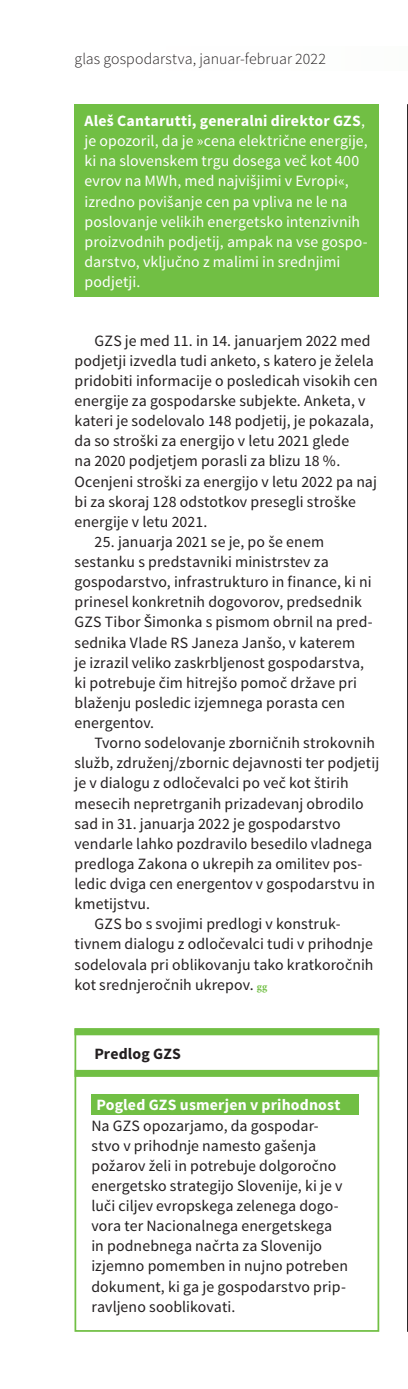
<style>
.page{position:relative;width:408px;height:1389px;background:#fff}
.page>*{position:absolute;margin:0;border:0;box-sizing:border-box;transform-origin:0 0}
.besedilo{font:15.75px/20.1px "Source Sans Pro";letter-spacing:.005em;color:#231f20}
.besedilo_prvi{font:15.75px/20.1px "Source Sans Pro";letter-spacing:.01em;color:#231f20}
.okvirZ_besedilo_prvi{font:15.75px/20.1px "Source Sans Pro";letter-spacing:.005em;color:#fff}
.t1{font:300 15.75px "Source Sans Pro";letter-spacing:.005em;color:#231f20}
.naslovZ{font:700 15.75px "Source Sans Pro";letter-spacing:.01em;color:#fff}
.besedilo_prvi-2{font:700 15.75px "Source Sans Pro";letter-spacing:.01em;color:#231f20}
.s1{font-weight:700}
.s2{font-family:"Minion Pro";font-weight:700;font-size:10.5px;color:#71bf44}
</style>
<div class="page">
<div style="left:74px;top:1028px;width:305px;height:304px;border:2px solid #71bf44"></div>
<div style="left:74px;top:104px;width:305px;height:193px;background:#71bf44"></div>
<div style="left:91px;top:1094px;width:268px;height:20px;background:#71bf44"></div>
<div style="left:74px;top:1028px;width:305px;height:7px;background:#71bf44"></div>
<div style="left:74px;top:1070px;width:305px;height:7px;background:#71bf44"></div>
<hr style="left:407px;top:104px;width:1px;height:1228px;background:#231f20">
<p class="t1" style="left:74px;top:49px;width:253px">glas gospodarstva, januar-februar 2022</p>
<p class="okvirZ_besedilo_prvi" style="left:84px;top:111px;width:284px"><span class="s1">Aleš Cantarutti, generalni direktor GZS</span>, je opozoril, da je »cena električne energije, ki na slovenskem trgu dosega več kot 400 evrov na MWh, med najvišjimi v Evropi«, izredno povišanje cen pa vpliva ne le na poslovanje velikih energetsko intenzivnih proizvodnih podjetij, ampak na vse gospo&shy;darstvo, vključno z malimi in srednjimi podjetji.</p>
<p class="besedilo" style="left:74px;top:331px;width:304px;text-indent:20px">GZS je med 11. in 14. januarjem 2022 med podjetji izvedla tudi anketo, s katero je želela pridobiti informacije o posledicah visokih cen energije za gospodarske subjekte. Anketa, v kateri je sodelovalo 148 podjetij, je pokazala, da so stroški za energijo v letu 2021 glede<br>na 2020 podjetjem porasli za blizu 18 %.<br>Ocenjeni stroški za energijo v letu 2022 pa naj bi za skoraj 128 odstotkov presegli stroške energije v letu 2021.</p>
<p class="besedilo" style="left:74px;top:532px;width:299px;text-indent:20px">25. januarja 2021 se je, po še enem sestanku s predstavniki ministrstev za gospodarstvo, infrastrukturo in finance, ki ni prinesel konkretnih dogovorov, predsednik GZS Tibor Šimonka s pismom obrnil na pred&shy;sednika Vlade RS Janeza Janšo, v katerem<br>je izrazil veliko zaskrbljenost gospodarstva, ki potrebuje čim hitrejšo pomoč države pri blaženju posledic izjemnega porasta cen energentov.</p>
<p class="besedilo" style="left:74px;top:733px;width:306px;text-indent:20px">Tvorno sodelovanje zborničnih strokovnih služb, združenj/zbornic dejavnosti ter podjetij je v dialogu z odločevalci po več kot štirih mesecih nepretrganih prizadevanj obrodilo sad in 31. januarja 2022 je gospodarstvo vendarle lahko pozdravilo besedilo vladnega predloga Zakona o ukrepih za omilitev pos&shy;ledic dviga cen energentov v gospodarstvu in kmetijstvu.</p>
<p class="besedilo" style="left:74px;top:914px;width:300px;text-indent:20px">GZS bo s svojimi predlogi v konstruk&shy;tivnem dialogu z odločevalci tudi v prihodnje sodelovala pri oblikovanju tako kratkoročnih kot srednjeročnih ukrepov. <span class="s2">gg</span></p>
<p class="besedilo_prvi-2" style="left:94px;top:1043px;width:88px">Predlog GZS</p>
<p class="naslovZ" style="left:96px;top:1095px;width:245px">Pogled GZS usmerjen v prihodnost</p>
<p class="besedilo_prvi" style="left:91px;top:1116px;width:258px">Na GZS opozarjamo, da gospodar&shy;stvo v prihodnje namesto gašenja požarov želi in potrebuje dolgoročno energetsko strategijo Slovenije, ki je v luči ciljev evropskega zelenega dogo&shy;vora ter Nacionalnega energetskega in podnebnega načrta za Slovenijo izjemno pomemben in nujno potreben dokument, ki ga je gospodarstvo prip&shy;ravljeno sooblikovati.</p>
</div>
